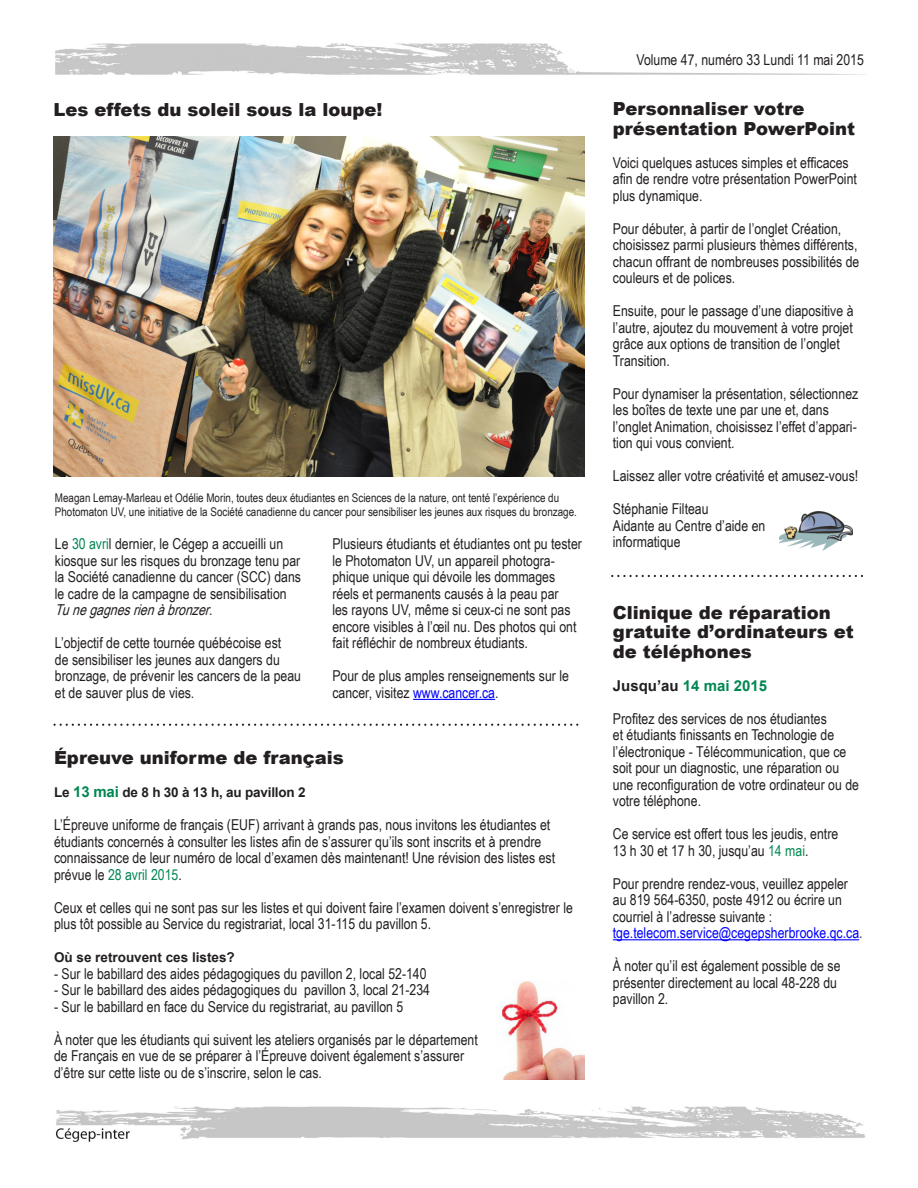
<style>
.page{position:relative;width:918px;height:1188px;background:#fff}
.page>*{position:absolute;margin:0;border:0;box-sizing:border-box;transform-origin:0 0}
.t1{font:900 18px/19.5px "Arial";color:#231f20}
.t2{font:15px/16.5px "Arial Narrow";color:#231f20}
.t3{font:15px "Arial Narrow";color:#00f}
.t4{font:700 15px "Arial";color:#008751}
.t5{font:700 13.5px "Arial";color:#231f20}
.t6{font:12px/13.5px "Arial Narrow";color:#231f20}
.s1{color:#008751}
.s2{font-style:italic}
.s3{color:#00f}
.s4{font-size:15px;color:#008751}
.s5{color:#231f20}
</style>
<div class="page">
<img style="left:53px;top:43px;width:813px;height:1099px">
<img style="left:779px;top:511px;width:73px;height:40px">
<hr style="left:613px;top:939px;width:246px;height:1px;background:#00f">
<img style="left:497px;top:981px;width:87px;height:99px">
<hr style="left:413px;top:699px;width:82px;height:1px;background:#00f">
<img style="left:53px;top:137px;width:531px;height:340px">
<svg style="left:612px;top:575px;width:250px;height:2px"></svg>
<svg style="left:55px;top:724px;width:528px;height:2px"></svg>
<p class="t1" style="left:53px;top:99px;width:331px">Les effets du soleil sous la loupe!</p>
<p class="t6" style="left:55px;top:491px;width:524px">Meagan Lemay-Marleau et Odélie Morin, toutes deux étudiantes en Sciences de la nature, ont tenté l’expérience du<br>Photomaton UV, une initiative de la Société canadienne du cancer pour sensibiliser les jeunes aux risques du bronzage.</p>
<p class="t2" style="left:55px;top:535px;width:248px">Le <span class="s1">30 avri</span>l dernier, le Cégep a accueilli un kiosque sur les risques du bronzage tenu par la Société canadienne du cancer (SCC) dans le cadre de la campagne de sensibilisation <span class="s2">Tu negagnesrienàbronzer</span>.</p>
<p class="t2" style="left:55px;top:634px;width:248px">L’objectif de cette tournée québécoise est<br>de sensibiliser les jeunes aux dangers du bronzage, de prévenir les cancers de la peau et de sauver plus de vies.</p>
<p class="t2" style="left:332px;top:535px;width:251px">Plusieurs étudiants et étudiantes ont pu tester le Photomaton UV, un appareil photogra&shy;phique unique qui dévoile les dommages réels et permanents causés à la peau par<br>les rayons UV, même si ceux-ci ne sont pas encore visibles à l’œil nu. Des photos qui ont fait réfléchir de nombreux étudiants.</p>
<p class="t2" style="left:332px;top:667px;width:238px">Pour de plus amples renseignements sur le cancer, visitez <span class="s3">www.cancer.ca</span>.</p>
<p class="t1" style="left:54px;top:748px;width:291px">Épreuve uniforme de français</p>
<p class="t5" style="left:54px;top:784px;width:253px">Le <span class="s4">13 mai</span> de 8 h 30 à 13 h, au pavillon 2</p>
<p class="t2" style="left:54px;top:816px;width:498px">L’Épreuve uniforme de français (EUF) arrivant à grands pas, nous invitons les étudiantes et</p>
<p class="t2" style="left:54px;top:833px;width:503px">étudiants concernés à consulter les listes afin de s’assurer qu’ils sont inscrits et à prendre connaissance de leur numéro de local d’examen dès maintenant! Une révision des listes est prévue le <span class="s1">28 avril 2015</span>.</p>
<p class="t2" style="left:54px;top:899px;width:520px">Ceux et celles qui ne sont pas sur les listes et qui doivent faire l’examen doivent s’enregistrer le plus tôt possible au Service du registrariat, local 31-115 du pavillon 5.</p>
<p class="t5" style="left:54px;top:949px;width:182px">Où se retrouvent ces listes?</p>
<p class="t2" style="left:54px;top:965px;width:374px">- Sur le babillard des aides pédagogiques du pavillon 2, local 52-140</p>
<p class="t2" style="left:54px;top:981px;width:378px">- Sur le babillard des aides pédagogiques du pavillon 3, local 21-234</p>
<p class="t2" style="left:54px;top:998px;width:351px">- Sur le babillard en face du Service du registrariat, au pavillon 5</p>
<p class="t2" style="left:54px;top:1031px;width:425px">À noter que les étudiants qui suivent les ateliers organisés par le département de Français en vue de se préparer à l’Épreuve doivent également s’assurer d’être sur cette liste ou de s’inscrire, selon le cas.</p>
<p class="t2" style="left:636px;top:51px;width:229px">Volume 47, numéro 33 Lundi 11 mai 2015</p>
<p class="t1" style="left:613px;top:99px;width:193px">Personnaliser votre</p>
<p class="t1" style="left:613px;top:118px;width:244px">présentation PowerPoint</p>
<p class="t2" style="left:613px;top:154px;width:246px">Voici quelques astuces simples et efficaces afin de rendre votre présentation PowerPoint plus dynamique.</p>
<p class="t2" style="left:613px;top:220px;width:248px">Pour débuter, à partir de l’onglet Création, choisissez parmi plusieurs thèmes différents, chacun offrant de nombreuses possibilités de couleurs et de polices.</p>
<p class="t2" style="left:613px;top:302px;width:242px">Ensuite, pour le passage d’une diapositive à l’autre, ajoutez du mouvement à votre projet grâce aux options de transition de l’onglet Transition.</p>
<p class="t2" style="left:613px;top:385px;width:247px">Pour dynamiser la présentation, sélectionnez les boîtes de texte une par une et, dans l’onglet Animation, choisissez l’effet d’appari&shy;tion qui vous convient.</p>
<p class="t2" style="left:613px;top:467px;width:247px">Laissez aller votre créativité et amusez-vous!</p>
<p class="t2" style="left:613px;top:500px;width:97px">Stéphanie Filteau</p>
<p class="t2" style="left:613px;top:517px;width:154px">Aidante au Centre d’aide en informatique</p>
<p class="t1" style="left:613px;top:602px;width:242px">Clinique de réparation gratuite d’ordinateurs et de téléphones</p>
<p class="t4" style="left:613px;top:675px;width:156px"><span class="s5">Jusqu’au</span> 14 mai 2015</p>
<p class="t2" style="left:613px;top:710px;width:248px">Profitez des services de nos étudiantes<br>et étudiants finissants en Technologie de l’électronique - Télécommunication, que ce soit pour un diagnostic, une réparation ou une reconfiguration de votre ordinateur ou de votre téléphone.</p>
<p class="t2" style="left:613px;top:825px;width:227px">Ce service est offert tous les jeudis, entre<br>13 h 30 et 17 h 30, jusqu’au <span class="s1">14 mai</span>.</p>
<p class="t2" style="left:613px;top:875px;width:237px">Pour prendre rendez-vous, veuillez appeler au 819 564-6350, poste 4912 ou écrire un courriel à l’adresse suivante :</p>
<p class="t3" style="left:613px;top:922px;width:251px">tge.telecom.service@cegepsherbrooke.qc.ca<span class="s5">.</span></p>
<p class="t2" style="left:613px;top:957px;width:229px">À noter qu’il est également possible de se présenter directement au local 48-228 du pavillon 2.</p>
</div>
